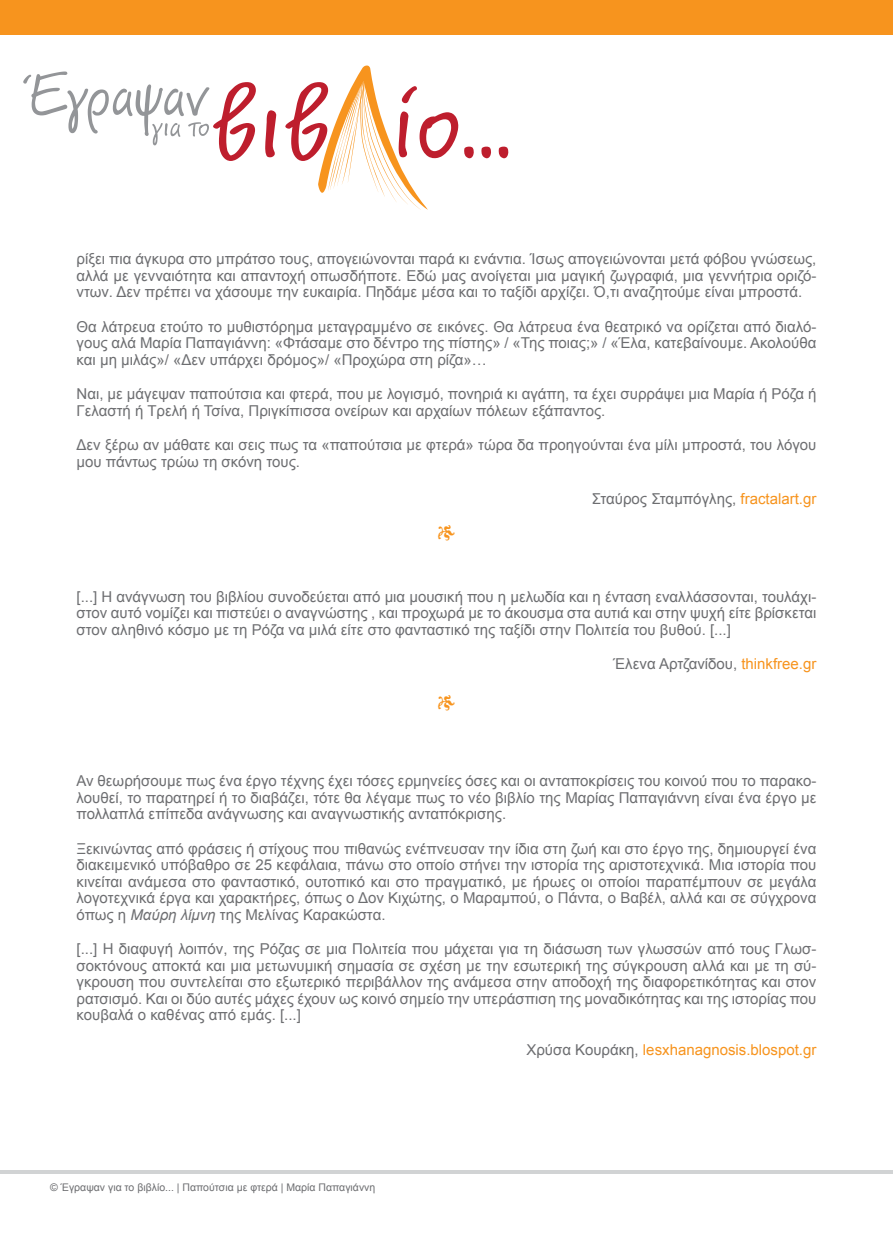
<style>
.page{position:relative;width:893px;height:1234px;background:#fff}
.page>*{position:absolute;margin:0;border:0;box-sizing:border-box;transform-origin:0 0}
.t1{font:21px "IM FELL FLOWERS 2";color:#f7941e}
.t2{font:15px/16.5px "Arial";color:#6d6e71;text-align:justify}
.t3{font:15px "Arial";color:#f7941e}
.t4{font:10.5px "Arial";color:#6d6e71}
.s1{color:#f7941e}
.s2{font-style:italic}
.s3{color:#6d6e71}
</style>
<div class="page">
<div style="left:0;top:0;width:893px;height:34px;background:#f7941e"></div>
<hr style="left:0;top:1169px;width:893px;height:3px;background:#d1d3d4">
<svg style="left:23px;top:71px;width:233px;height:90px"></svg>
<svg style="left:265px;top:110px;width:11px;height:47px"></svg>
<svg style="left:285px;top:65px;width:173px;height:145px"></svg>
<svg style="left:464px;top:147px;width:10px;height:11px"></svg>
<svg style="left:481px;top:147px;width:10px;height:11px"></svg>
<svg style="left:499px;top:147px;width:9px;height:11px"></svg>
<p class="t2" style="left:77px;top:251px;width:741px">ρίξει πια άγκυρα στο μπράτσο τους, απογειώνονται παρά κι ενάντια. Ίσως απογειώνονται μετά φόβου γνώσεως, αλλά με γενναιότητα και απαντοχή οπωσδήποτε. Εδώ μας ανοίγεται μια μαγική ζωγραφιά, μια γεννήτρια οριζό&shy;ντων. Δεν πρέπει να χάσουμε την ευκαιρία. Πηδάμε μέσα και το ταξίδι αρχίζει. Ό,τι αναζητούμε είναι μπροστά.</p>
<p class="t2" style="left:77px;top:318px;width:741px">Θα λάτρευα ετούτο το μυθιστόρημα μεταγραμμένο σε εικόνες. Θα λάτρευα ένα θεατρικό να ορίζεται από διαλό&shy;γους αλά Μαρία Παπαγιάννη: «Φτάσαμε στο δέντρο της πίστης» / «Της ποιας;» / «Έλα, κατεβαίνουμε. Ακολούθα και μη μιλάς»/ «Δεν υπάρχει δρόμος»/ «Προχώρα στη ρίζα»…</p>
<p class="t2" style="left:77px;top:386px;width:741px">Ναι, με μάγεψαν παπούτσια και φτερά, που με λογισμό, πονηριά κι αγάπη, τα έχει συρράψει μια Μαρία ή Ρόζα ή<br>Γελαστή ή Τρελή ή Τσίνα, Πριγκίπισσα ονείρων και αρχαίων πόλεων εξάπαντος.</p>
<p class="t2" style="left:77px;top:437px;width:741px">Δεν ξέρω αν μάθατε και σεις πως τα «παπούτσια με φτερά» τώρα δα προηγούνται ένα μίλι μπροστά, του λόγου μου πάντως τρώω τη σκόνη τους.</p>
<p class="t2" style="left:592px;top:491px;width:226px">Σταύρος Σταμπόγλης, <span class="s1">fractalart.gr</span></p>
<h1 class="t1" style="left:438px;top:520px;width:19px">J</h1>
<p class="t2" style="left:77px;top:588px;width:741px">[...] Η ανάγνωση του βιβλίου συνοδεύεται από μια μουσική που η μελωδία και η ένταση εναλλάσσονται, τουλάχι&shy;στον αυτό νομίζει και πιστεύει ο αναγνώστης , και προχωρά με το άκουσμα στα αυτιά και στην ψυχή είτε βρίσκεται στον αληθινό κόσμο με τη Ρόζα να μιλά είτε στο φανταστικό της ταξίδι στην Πολιτεία του βυθού. [...]</p>
<p class="t2" style="left:613px;top:655px;width:204px">Έλενα Αρτζανίδου, <span class="s1">thinkfree.gr</span></p>
<h1 class="t1" style="left:438px;top:690px;width:19px">J</h1>
<p class="t2" style="left:77px;top:772px;width:741px">Αν θεωρήσουμε πως ένα έργο τέχνης έχει τόσες ερμηνείες όσες και οι ανταποκρίσεις του κοινού που το παρακο&shy;λουθεί, το παρατηρεί ή το διαβάζει, τότε θα λέγαμε πως το νέο βιβλίο της Μαρίας Παπαγιάννη είναι ένα έργο με πολλαπλά επίπεδα ανάγνωσης και αναγνωστικής ανταπόκρισης.</p>
<p class="t2" style="left:77px;top:840px;width:741px">Ξεκινώντας από φράσεις ή στίχους που πιθανώς ενέπνευσαν την ίδια στη ζωή και στο έργο της, δημιουργεί ένα διακειμενικό υπόβαθρο σε 25 κεφάλαια, πάνω στο οποίο στήνει την ιστορία της αριστοτεχνικά. Μια ιστορία που κινείται ανάμεσα στο φανταστικό, ουτοπικό και στο πραγματικό, με ήρωες οι οποίοι παραπέμπουν σε μεγάλα λογοτεχνικά έργα και χαρακτήρες, όπως ο Δον Κιχώτης, ο Μαραμπού, ο Πάντα, ο Βαβέλ, αλλά και σε σύγχρονα όπως η <span class="s2">Μαύρη λίμνη</span> της Μελίνας Καρακώστα.</p>
<p class="t2" style="left:77px;top:940px;width:741px">[...] Η διαφυγή λοιπόν, της Ρόζας σε μια Πολιτεία που μάχεται για τη διάσωση των γλωσσών από τους Γλωσ&shy;σοκτόνους αποκτά και μια μετωνυμική σημασία σε σχέση με την εσωτερική της σύγκρουση αλλά και με τη σύ&shy;γκρουση που συντελείται στο εξωτερικό περιβάλλον της ανάμεσα στην αποδοχή της διαφορετικότητας και στον ρατσισμό. Και οι δύο αυτές μάχες έχουν ως κοινό σημείο την υπεράσπιση της μοναδικότητας και της ιστορίας που κουβαλά ο καθένας από εμάς. [...]</p>
<p class="t3" style="left:526px;top:1039px;width:292px"><span class="s3">Χρύσα Κουράκη,</span> lesxhanagnosis.blospot.gr</p>
<p class="t4" style="left:50px;top:1180px;width:327px">© Έγραψαν για το βιβλίο... | Παπούτσια με φτερά | Μαρία Παπαγιάννη</p>
</div>
